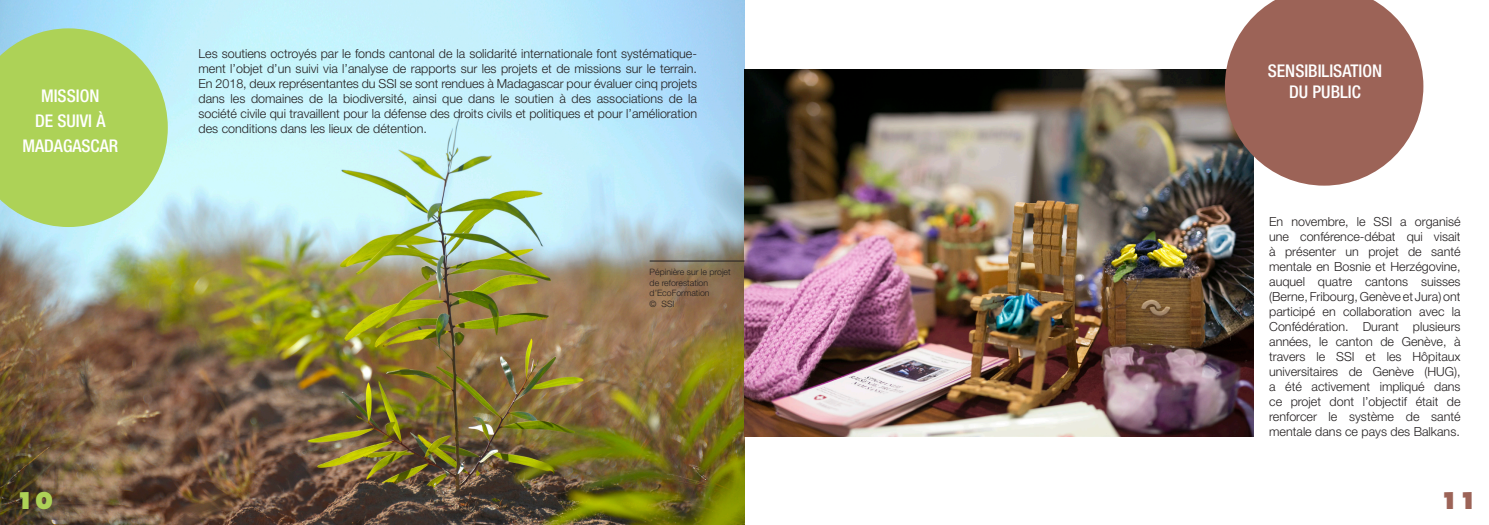
<style>
.page{position:relative;width:1489px;height:525px;background:#fff}
.page>*{position:absolute;margin:0;border:0;box-sizing:border-box;transform-origin:0 0}
.t1{font:800 22.5px "Futura";color:#add257}
.t2{font:800 22.5px "Futura";color:#9c6357}
.t3{font:500 condensed 17.5px "Helvetica Neue";color:#fff}
.t4{font:300 12.5px/15px "Helvetica Neue";color:#231f20;text-align:justify}
.t5{font:300 8.75px/10.5px "Helvetica Neue";color:#231f20}
</style>
<div class="page">
<img style="left:0;top:0;width:744px;height:524px">
<img style="left:744px;top:69px;width:509px;height:367px">
<svg style="left:0;top:28px;width:168px;height:199px;background:#afd56f"></svg>
<hr style="left:649px;top:260px;width:95px;height:1px;background:#231f20">
<svg style="left:1224px;top:0;width:199px;height:185px;background:#a6776e"></svg>
<p class="t3" style="left:41px;top:86px;width:60px">MISSION</p>
<p class="t3" style="left:35px;top:111px;width:72px">DE SUIVI À</p>
<p class="t3" style="left:22px;top:136px;width:97px">MADAGASCAR</p>
<p class="t4" style="left:198px;top:45px;width:500px">Les soutiens octroyés par le fonds cantonal de la solidarité internationale font systématique&shy;ment l’objet d’un suivi via l’analyse de rapports sur les projets et de missions sur le terrain.<br>En 2018, deux représentantes du SSI se sont rendues à Madagascar pour évaluer cinq projets dans les domaines de la biodiversité, ainsi que dans le soutien à des associations de la société civile qui travaillent pour la défense des droits civils et politiques et pour l’amélioration des conditions dans les lieux de détention.</p>
<p class="t5" style="left:649px;top:266px;width:83px">Pépinière sur le projet de reforestation d’EcoFormation</p>
<p class="t5" style="left:649px;top:298px;width:26px">© SSI</p>
<p class="t3" style="left:1267px;top:61px;width:116px">SENSIBILISATION</p>
<p class="t3" style="left:1289px;top:82px;width:73px">DU PUBLIC</p>
<p class="t4" style="left:1269px;top:214px;width:193px">En novembre, le SSI a organisé une conférence-débat qui visait à présenter un projet de santé mentale en Bosnie et Herzégovine, auquel quatre cantons suisses (Berne, Fribourg, Genève et Jura) ont participé en collaboration avec la Confédération. Durant plusieurs années, le canton de Genève, à travers le SSI et les Hôpitaux universitaires de Genève (HUG), a été activement impliqué dans ce projet dont l’objectif était de renforcer le système de santé mentale dans ce pays des Balkans.</p>
<p class="t1" style="left:16px;top:486px;width:39px">10</p>
<p class="t2" style="left:1439px;top:486px;width:39px">11</p>
</div>
